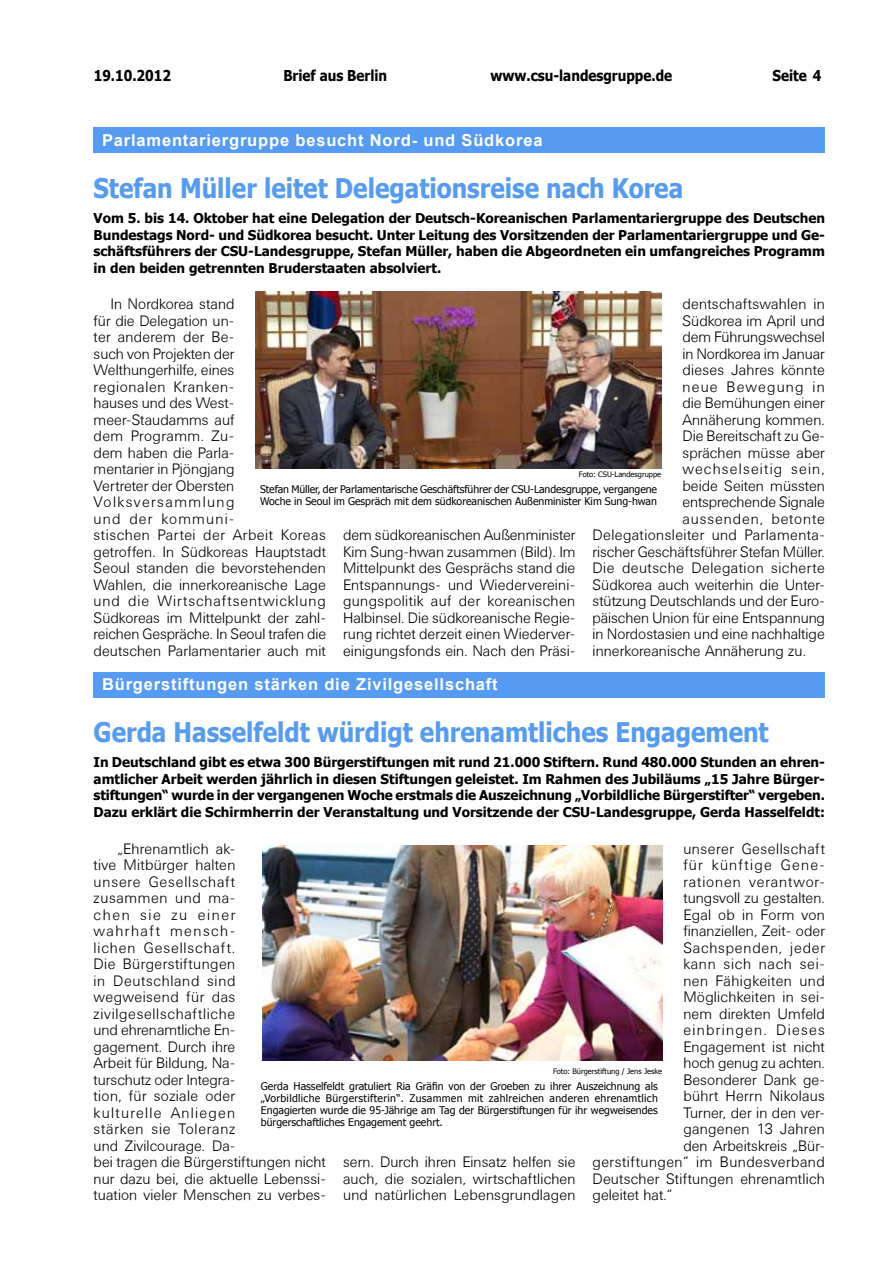
<style>
.page{position:relative;width:893px;height:1263px;background:#fff}
.page>*{position:absolute;margin:0;border:0;box-sizing:border-box;transform-origin:0 0}
.t1{font:700 27px "Tahoma";color:#559bf2;scale:.9 1}
.t2{font:700 16.5px "Arial";letter-spacing:.05em;color:#fff}
.t3{font:300 15px/16.5px "Univers BSK";letter-spacing:.005em;color:#000}
.t4{font:300 15px "Univers BSK";letter-spacing:.025em;color:#000}
.t5{font:700 15px "Tahoma";color:#000;scale:.9 1}
.t6{font:300 15px "Univers BSK";letter-spacing:.075em;color:#000}
.t7{font:300 15px "Univers BSK";letter-spacing:.055em;color:#000}
.t8{font:300 15px "Univers BSK";letter-spacing:.03em;color:#000}
.t9{font:300 15px "Univers BSK";letter-spacing:.05em;color:#000}
.t10{font:300 15px "Univers BSK";letter-spacing:.08em;color:#000}
.t11{font:300 15px "Univers BSK";letter-spacing:.04em;color:#000}
.t12{font:700 13.5px/16.5px "Tahoma";color:#000;text-align:justify}
.t13{font:10.5px/12px "Tahoma";color:#000}
.t14{font:7.5px "Tahoma";color:#000}
</style>
<div class="page">
<div style="left:94px;top:128px;width:731px;height:25px;background:#559bf2"></div>
<img style="left:256px;top:291px;width:405px;height:177px">
<div style="left:94px;top:672px;width:731px;height:25px;background:#559bf2"></div>
<img style="left:262px;top:846px;width:400px;height:214px">
<p class="t5" style="left:94px;top:65px;width:87px">19.10.2012</p>
<p class="t5" style="left:283px;top:65px;width:117px">Brief aus Berlin</p>
<p class="t5" style="left:490px;top:65px;width:203px">www.csu-landesgruppe.de</p>
<p class="t5" style="left:772px;top:65px;width:56px">Seite 4</p>
<p class="t2" style="left:102px;top:129px;width:442px">Parlamentariergruppe besucht Nord- und Südkorea</p>
<h1 class="t1" style="left:94px;top:169px;width:657px">Stefan Müller leitet Delegationsreise nach Korea</h1>
<p class="t12" style="left:94px;top:209px;width:733px">Vom 5. bis 14. Oktober hat eine Delegation der Deutsch-Koreanischen Parlamentariergruppe des Deutschen Bundestags Nord- und Südkorea besucht. Unter Leitung des Vorsitzenden der Parlamentariergruppe und Ge&shy;schäftsführers der CSU-Landesgruppe, Stefan Müller, haben die Abgeordneten ein umfangreiches Programm in den beiden getrennten Bruderstaaten absolviert.</p>
<p class="t3" style="left:94px;top:296px;width:234px;text-indent:17px">In Nordkorea stand<br>für die Delegation un-<br>ter anderem der Be-<br>such von Projekten der<br>Welthungerhilfe, eines<br>regionalen Kranken-<br>hauses und des West&shy;meer-Staudamms auf<br>dem Programm. Zu-<br>dem haben die Parla-<br>mentarier in Pjöngjang<br>Vertreter der Obersten<br>Volksversammlung<br>und der kommuni-<br>stischen Partei der Arbeit Koreas getroffen. In Südkoreas Hauptstadt<br>Seoul standen die bevorstehenden<br>Wahlen, die innerkoreanische Lage und die Wirtschaftsentwicklung<br>Südkoreas im Mittelpunkt der zahl&shy;reichen Gespräche. In Seoul trafen die deutschen Parlamentarier auch mit</p>
<p class="t3" style="left:682px;top:296px;width:144px">dentschaftswahlen in</p>
<p class="t3" style="left:682px;top:312px;width:144px">Südkorea im April und</p>
<p class="t3" style="left:682px;top:329px;width:144px">dem Führungswechsel</p>
<p class="t3" style="left:682px;top:345px;width:144px">in Nordkorea im Januar</p>
<p class="t3" style="left:682px;top:362px;width:144px">dieses Jahres könnte</p>
<p class="t6" style="left:682px;top:378px;width:144px">neue Bewegung in</p>
<p class="t3" style="left:682px;top:395px;width:144px">die Bemühungen einer</p>
<p class="t3" style="left:682px;top:411px;width:144px">Annäherung kommen.</p>
<p class="t3" style="left:682px;top:428px;width:144px">Die Bereitschaft zu Ge-</p>
<p class="t3" style="left:682px;top:444px;width:144px">sprächen müsse aber</p>
<p class="t6" style="left:682px;top:461px;width:144px">wechselseitig sein,</p>
<p class="t3" style="left:682px;top:477px;width:144px">beide Seiten müssten</p>
<p class="t3" style="left:682px;top:494px;width:144px">entsprechende Signale</p>
<p class="t7" style="left:682px;top:510px;width:144px">aussenden, betonte</p>
<p class="t4" style="left:593px;top:527px;width:234px">Delegationsleiter und Parlamenta-</p>
<p class="t3" style="left:593px;top:543px;width:234px">rischer Geschäftsführer Stefan Müller.</p>
<p class="t4" style="left:593px;top:560px;width:234px">Die deutsche Delegation sicherte</p>
<p class="t3" style="left:593px;top:576px;width:234px">Südkorea auch weiterhin die Unter-</p>
<p class="t3" style="left:593px;top:593px;width:234px">stützung Deutschlands und der Euro-</p>
<p class="t3" style="left:593px;top:609px;width:234px">päischen Union für eine Entspannung</p>
<p class="t3" style="left:593px;top:626px;width:234px">in Nordostasien und eine nachhaltige</p>
<p class="t3" style="left:593px;top:642px;width:215px">innerkoreanische Annäherung zu.</p>
<p class="t14" style="left:579px;top:469px;width:84px">Foto: CSU-Landesgruppe</p>
<p class="t13" style="left:260px;top:483px;width:398px">Stefan Müller, der Parlamentarische Geschäftsführer der CSU-Landesgruppe, vergangene<br>Woche in Seoul im Gespräch mit dem südkoreanischen Außenminister Kim Sung-hwan</p>
<p class="t3" style="left:343px;top:527px;width:234px;text-align:justify">dem südkoreanischen Außenminister Kim Sung-hwan zusammen (Bild). Im Mittelpunkt des Gesprächs stand die Entspannungs- und Wiedervereini&shy;gungspolitik auf der koreanischen Halbinsel. Die südkoreanische Regie&shy;rung richtet derzeit einen Wiederver&shy;einigungsfonds ein. Nach den Präsi-</p>
<p class="t2" style="left:102px;top:673px;width:397px">Bürgerstiftungen stärken die Zivilgesellschaft</p>
<h1 class="t1" style="left:94px;top:713px;width:752px">Gerda Hasselfeldt würdigt ehrenamtliches Engagement</h1>
<p class="t12" style="left:94px;top:753px;width:733px">In Deutschland gibt es etwa 300 Bürgerstiftungen mit rund 21.000 Stiftern. Rund 480.000 Stunden an ehren&shy;amtlicher Arbeit werden jährlich in diesen Stiftungen geleistet. Im Rahmen des Jubiläums „15 Jahre Bürger&shy;stiftungen“ wurde in der vergangenen Woche erstmals die Auszeichnung „Vorbildliche Bürgerstifter“ vergeben.<br>Dazu erklärt die Schirmherrin der Veranstaltung und Vorsitzende der CSU-Landesgruppe, Gerda Hasselfeldt:</p>
<p class="t3" style="left:94px;top:840px;width:234px;text-indent:24px">„Ehrenamtlich ak-<br>tive Mitbürger halten<br>unsere Gesellschaft<br>zusammen und ma-<br>chen sie zu einer<br>wahrhaft mensch-<br>lichen Gesellschaft.<br>Die Bürgerstiftungen<br>in Deutschland sind<br>wegweisend für das zivilgesellschaftliche<br>und ehrenamtliche En-<br>gagement. Durch ihre<br>Arbeit für Bildung, Na-<br>turschutz oder Integra-<br>tion, für soziale oder<br>kulturelle Anliegen<br>stärken sie Toleranz<br>und Zivilcourage. Da-<br>bei tragen die Bürgerstiftungen nicht nur dazu bei, die aktuelle Lebenssi&shy;tuation vieler Menschen zu verbes-</p>
<p class="t8" style="left:683px;top:840px;width:143px">unserer Gesellschaft</p>
<p class="t6" style="left:683px;top:857px;width:143px">für künftige Gene-</p>
<p class="t7" style="left:683px;top:873px;width:143px">rationen verantwor-</p>
<p class="t3" style="left:683px;top:890px;width:143px">tungsvoll zu gestalten.</p>
<p class="t3" style="left:683px;top:906px;width:143px">Egal ob in Form von</p>
<p class="t3" style="left:683px;top:923px;width:143px">finanziellen, Zeit- oder</p>
<p class="t9" style="left:683px;top:939px;width:143px">Sachspenden, jeder</p>
<p class="t11" style="left:683px;top:956px;width:143px">kann sich nach sei-</p>
<p class="t4" style="left:683px;top:972px;width:143px">nen Fähigkeiten und</p>
<p class="t3" style="left:683px;top:989px;width:143px">Möglichkeiten in sei-</p>
<p class="t3" style="left:683px;top:1005px;width:143px">nem direkten Umfeld</p>
<p class="t10" style="left:683px;top:1022px;width:143px">einbringen. Dieses</p>
<p class="t3" style="left:683px;top:1038px;width:143px">Engagement ist nicht</p>
<p class="t3" style="left:683px;top:1055px;width:143px">hoch genug zu achten.</p>
<p class="t3" style="left:683px;top:1071px;width:143px">Besonderer Dank ge-</p>
<p class="t3" style="left:683px;top:1088px;width:143px">bührt Herrn Nikolaus</p>
<p class="t3" style="left:683px;top:1104px;width:143px">Turner, der in den ver-</p>
<p class="t3" style="left:683px;top:1121px;width:143px">gangenen 13 Jahren</p>
<p class="t3" style="left:683px;top:1137px;width:143px">den Arbeitskreis „Bür-</p>
<p class="t4" style="left:593px;top:1154px;width:234px">gerstiftungen“ im Bundesverband</p>
<p class="t3" style="left:593px;top:1170px;width:234px">Deutscher Stiftungen ehrenamtlich</p>
<p class="t3" style="left:593px;top:1187px;width:81px">geleitet hat.“</p>
<p class="t14" style="left:553px;top:1066px;width:110px">Foto: Bürgerstiftung / Jens Jeske</p>
<p class="t13" style="left:261px;top:1079px;width:398px;text-align:justify">Gerda Hasselfeldt gratuliert Ria Gräfin von der Groeben zu ihrer Auszeichnung als „Vorbildliche Bürgerstifterin“. Zusammen mit zahlreichen anderen ehrenamtlich Engagierten wurde die 95-Jährige am Tag der Bürgerstiftungen für ihr wegweisendes bürgerschaftliches Engagement geehrt.</p>
<p class="t3" style="left:343px;top:1154px;width:234px;text-align:justify">sern. Durch ihren Einsatz helfen sie auch, die sozialen, wirtschaftlichen und natürlichen Lebensgrundlagen</p>
</div>
